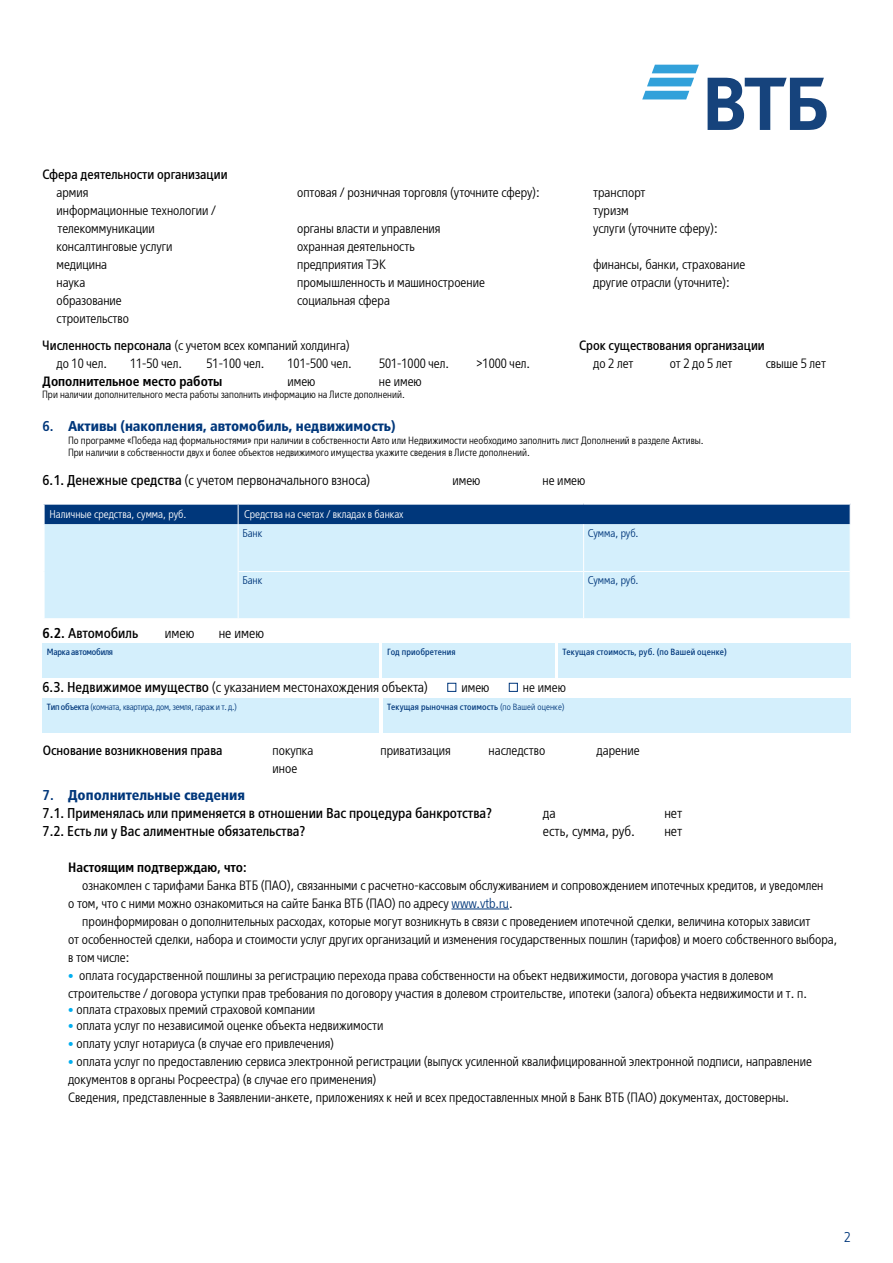
<style>
.page{position:relative;width:893px;height:1263px;background:#fff}
.page>*{position:absolute;margin:0;border:0;box-sizing:border-box;transform-origin:0 0}
.Numb_1_1{font:300 14.25px "VTB Group Cond";color:#000}
.Numb_1_1-2{font:14.25px "VTB Group Cond";color:#000}
.t1{font:700 14.25px "VTB Group Cond";color:#00377b}
.t2{font:300 14.25px "VTB Group Cond";color:#00377b}
.Left_indent_6{font:300 13.5px/18px "VTB Group Cond";color:#000}
.Left_ident{font:300 13.5px/18px "VTB Group Cond";color:#000}
.Left_ident-2{font:13.5px "VTB Group Cond";color:#000}
.Left_indent_6-2{font:600 13.5px "VTB Group Cond";color:#000}
.Left_ident-3{font:600 13.5px "VTB Group Cond";color:#000}
.Numb_1_1-3{font:300 13.5px "VTB Group Cond";color:#000}
.Cell_title{font:300 11.25px "VTB Group Cond";color:#fff}
.Cell_text{font:300 11.25px "VTB Group Cond";color:#00377b}
.Paragraph_Style_3{font:300 10.5px "VTB Group Cond";color:#000}
.Text_Box{font:9px "VTB Group Cond";letter-spacing:.01em;color:#00377b}
.Text_Box-2{font:300 9px "VTB Group Cond";letter-spacing:-.025em;color:#00377b}
.Text_Box-3{font:9px "VTB Group Cond";letter-spacing:-.025em;color:#00377b}
.s1{font-weight:400}
.s2{font-weight:600}
.s3{font-weight:300}
.s4{color:#00377b}
.s5{color:#00aeef}
</style>
<div class="page">
<div style="left:45px;top:524px;width:805px;height:94px;background:#d4effc"></div>
<div style="left:43px;top:504px;width:808px;height:20px;background:#00377b"></div>
<hr style="left:238px;top:524px;width:1px;height:47px;background:#fff">
<hr style="left:583px;top:524px;width:1px;height:47px;background:#fff">
<hr style="left:238px;top:571px;width:1px;height:47px;background:#fff">
<hr style="left:583px;top:572px;width:1px;height:46px;background:#fff">
<hr style="left:238px;top:571px;width:346px;height:1px;background:#fff">
<hr style="left:584px;top:571px;width:266px;height:1px;background:#fff">
<div style="left:448px;top:683px;width:8px;height:9px;border:1px solid #00377b"></div>
<div style="left:509px;top:683px;width:9px;height:9px;border:1px solid #00377b"></div>
<div style="left:43px;top:698px;width:336px;height:34px;background:#d4effc"></div>
<div style="left:383px;top:698px;width:467px;height:34px;background:#d4effc"></div>
<hr style="left:451px;top:909px;width:58px;height:1px;background:#00377b">
<div style="left:43px;top:643px;width:336px;height:34px;background:#d4effc"></div>
<div style="left:558px;top:643px;width:292px;height:34px;background:#d4effc"></div>
<div style="left:383px;top:643px;width:172px;height:34px;background:#d4effc"></div>
<svg style="left:642px;top:65px;width:57px;height:34px"></svg>
<svg style="left:708px;top:78px;width:119px;height:52px"></svg>
<p class="Left_ident-2" style="left:43px;top:165px;width:187px">Сфера деятельности организации</p>
<p class="Left_ident" style="left:57px;top:182px;width:33px">армия</p>
<p class="Left_ident" style="left:57px;top:200px;width:161px">информационные технологии / телекоммуникации</p>
<p class="Left_ident" style="left:57px;top:236px;width:118px">консалтинговые услуги</p>
<p class="Left_ident" style="left:57px;top:254px;width:52px">медицина</p>
<p class="Left_ident" style="left:57px;top:272px;width:30px">наука</p>
<p class="Left_ident" style="left:57px;top:290px;width:67px">образование</p>
<p class="Left_ident" style="left:57px;top:308px;width:74px">строительство</p>
<p class="Left_ident" style="left:297px;top:182px;width:244px">оптовая / розничная торговля (уточните сферу):</p>
<p class="Left_ident" style="left:297px;top:218px;width:145px">органы власти и управления</p>
<p class="Left_ident" style="left:297px;top:236px;width:119px">охранная деятельность</p>
<p class="Left_ident" style="left:297px;top:254px;width:90px">предприятия ТЭК</p>
<p class="Left_ident" style="left:297px;top:272px;width:189px">промышленность и машиностроение</p>
<p class="Left_ident" style="left:297px;top:290px;width:94px">социальная сфера</p>
<p class="Left_ident" style="left:593px;top:182px;width:54px">транспорт</p>
<p class="Left_ident" style="left:593px;top:200px;width:37px">туризм</p>
<p class="Left_ident" style="left:593px;top:218px;width:126px">услуги (уточните сферу):</p>
<p class="Left_ident" style="left:593px;top:254px;width:154px">финансы, банки, страхование</p>
<p class="Left_ident" style="left:593px;top:272px;width:138px">другие отрасли (уточните):</p>
<p class="Left_ident" style="left:43px;top:335px;width:309px"><span class="s1">Численность персонала</span> (с учетом всех компаний холдинга)</p>
<p class="Left_ident-2" style="left:579px;top:336px;width:187px">Срок существования организации</p>
<p class="Left_ident" style="left:57px;top:353px;width:52px">до 10 чел.</p>
<p class="Left_ident" style="left:130px;top:353px;width:53px">11-50 чел.</p>
<p class="Left_ident" style="left:207px;top:353px;width:60px">51-100 чел.</p>
<p class="Left_ident" style="left:288px;top:353px;width:66px">101-500 чел.</p>
<p class="Left_ident" style="left:379px;top:353px;width:72px">501-1000 чел.</p>
<p class="Left_ident" style="left:477px;top:353px;width:55px">&gt;1000 чел.</p>
<p class="Left_ident" style="left:593px;top:353px;width:42px">до 2 лет</p>
<p class="Left_ident" style="left:670px;top:353px;width:64px">от 2 до 5 лет</p>
<p class="Left_ident" style="left:766px;top:353px;width:62px">свыше 5 лет</p>
<p class="Left_ident-3" style="left:43px;top:372px;width:181px">Дополнительное место работы</p>
<p class="Left_ident" style="left:287px;top:371px;width:30px">имею</p>
<p class="Left_ident" style="left:379px;top:371px;width:44px">не имею</p>
<p class="Paragraph_Style_3" style="left:42px;top:388px;width:364px">При наличии дополнительного места работы заполнить информацию на Листе дополнений.</p>
<p class="t1" style="left:43px;top:416px;width:355px"><span class="s2">6.</span> Активы (накопления, автомобиль, недвижимость)</p>
<p class="Paragraph_Style_3" style="left:68px;top:434px;width:637px">По программе «Победа над формальностями» при наличии в собственности Авто или Недвижимости необходимо заполнить лист Дополнений в разделе Активы.</p>
<p class="Paragraph_Style_3" style="left:68px;top:446px;width:463px">При наличии в собственности двух и более объектов недвижимого имущества укажите сведения в Листе дополнений.</p>
<p class="Numb_1_1" style="left:43px;top:471px;width:329px"><span class="s1">6.1. Денежные средства</span> (с учетом первоначального взноса)</p>
<p class="Numb_1_1-3" style="left:452px;top:471px;width:30px">имею</p>
<p class="Numb_1_1-3" style="left:542px;top:471px;width:44px">не имею</p>
<p class="Cell_title" style="left:50px;top:507px;width:138px">Наличные средства, сумма, руб.</p>
<p class="Cell_title" style="left:244px;top:507px;width:161px">Средства на счетах / вкладах в банках</p>
<p class="Cell_text" style="left:242px;top:526px;width:21px">Банк</p>
<p class="Cell_text" style="left:588px;top:526px;width:52px">Сумма, руб.</p>
<p class="Cell_text" style="left:242px;top:574px;width:21px">Банк</p>
<p class="Cell_text" style="left:588px;top:574px;width:52px">Сумма, руб.</p>
<p class="Numb_1_1-2" style="left:43px;top:623px;width:97px"><span class="s2">6.2.</span> Автомобиль</p>
<p class="Numb_1_1" style="left:165px;top:624px;width:31px">имею</p>
<p class="Numb_1_1" style="left:219px;top:624px;width:47px">не имею</p>
<p class="Text_Box-3" style="left:47px;top:646px;width:68px">Марка автомобиля</p>
<p class="Text_Box" style="left:387px;top:646px;width:70px">Год приобретения</p>
<p class="Text_Box" style="left:562px;top:646px;width:166px">Текущая стоимость, руб. (по Вашей оценке)</p>
<p class="Numb_1_1" style="left:43px;top:678px;width:387px"><span class="s1">6.3. Недвижимое имущество</span> (с указанием местонахождения объекта)</p>
<p class="Numb_1_1-3" style="left:461px;top:678px;width:30px">имею</p>
<p class="Numb_1_1-3" style="left:523px;top:678px;width:44px">не имею</p>
<p class="Text_Box-2" style="left:47px;top:701px;width:191px"><span class="s1">Тип объекта</span> (комната, квартира, дом, земля, гараж и т. д.)</p>
<p class="Text_Box" style="left:387px;top:701px;width:179px">Текущая рыночная стоимость <span class="s3">(по Вашей оценке)</span></p>
<p class="Left_ident-2" style="left:43px;top:741px;width:181px">Основание возникновения права</p>
<p class="Left_ident" style="left:273px;top:740px;width:42px">покупка</p>
<p class="Left_ident" style="left:381px;top:740px;width:72px">приватизация</p>
<p class="Left_ident" style="left:489px;top:740px;width:58px">наследство</p>
<p class="Left_ident" style="left:597px;top:740px;width:44px">дарение</p>
<p class="Left_ident" style="left:273px;top:758px;width:26px">иное</p>
<p class="t1" style="left:43px;top:785px;width:204px"><span class="s2">7.</span> Дополнительные сведения</p>
<p class="Numb_1_1-2" style="left:43px;top:803px;width:451px">7.1. Применялась или применяется в отношении Вас процедура банкротства?</p>
<p class="Numb_1_1" style="left:543px;top:804px;width:14px">да</p>
<p class="Numb_1_1" style="left:664px;top:804px;width:19px">нет</p>
<p class="Numb_1_1-2" style="left:43px;top:821px;width:264px">7.2. Есть ли у Вас алиментные обязательства?</p>
<p class="Numb_1_1" style="left:543px;top:822px;width:94px">есть, сумма, руб.</p>
<p class="Numb_1_1" style="left:664px;top:822px;width:19px">нет</p>
<p class="Left_indent_6-2" style="left:68px;top:858px;width:180px">Настоящим подтверждаю, что:</p>
<p class="Left_indent_6" style="left:68px;top:875px;width:757px;text-indent:14px">ознакомлен с тарифами Банка ВТБ (ПАО), связанными с расчетно-кассовым обслуживанием и сопровождением ипотечных кредитов, и уведомлен о том, что с ними можно ознакомиться на сайте Банка ВТБ (ПАО) по адресу <span class="s4">www.vtb.ru</span>.</p>
<p class="Left_indent_6" style="left:68px;top:911px;width:771px;text-indent:14px">проинформирован о дополнительных расходах, которые могут возникнуть в связи с проведением ипотечной сделки, величина которых зависит<br>от особенностей сделки, набора и стоимости услуг других организаций и изменения государственных пошлин (тарифов) и моего собственного выбора, в том числе:</p>
<p class="Left_indent_6" style="left:68px;top:965px;width:740px"><span class="s5">•</span> оплата государственной пошлины за регистрацию перехода права собственности на объект недвижимости, договора участия в долевом строительстве / договора уступки прав требования по договору участия в долевом строительстве, ипотеки (залога) объекта недвижимости и т. п.</p>
<p class="Left_indent_6" style="left:68px;top:1000px;width:248px"><span class="s5">•</span> оплата страховых премий страховой компании</p>
<p class="Left_indent_6" style="left:68px;top:1016px;width:317px"><span class="s5">•</span> оплата услуг по независимой оценке объекта недвижимости</p>
<p class="Left_indent_6" style="left:68px;top:1034px;width:267px"><span class="s5">•</span> оплату услуг нотариуса (в случае его привлечения)</p>
<p class="Left_indent_6" style="left:68px;top:1052px;width:745px"><span class="s5">•</span> оплата услуг по предоставлению сервиса электронной регистрации (выпуск усиленной квалифицированной электронной подписи, направление документов в органы Росреестра) (в случае его применения)<br>Сведения, представленные в Заявлении-анкете, приложениях к ней и всех предоставленных мной в Банк ВТБ (ПАО) документах, достоверны.</p>
<p class="t2" style="left:844px;top:1228px;width:8px">2</p>
</div>
